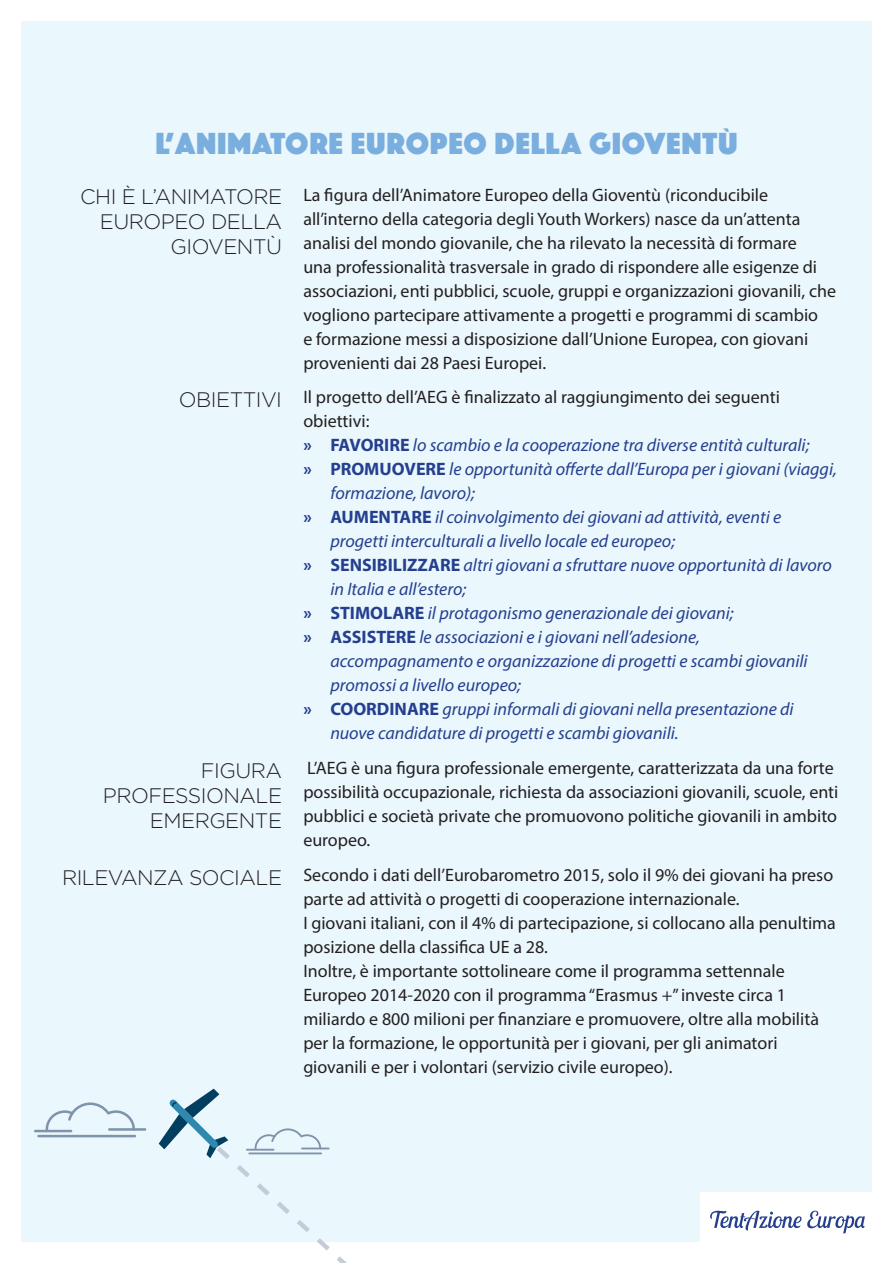
<style>
.page{position:relative;width:893px;height:1263px;background:#fff}
.page>*{position:absolute;margin:0;border:0;box-sizing:border-box;transform-origin:0 0}
.t1{font:31.5px "Phosphate Solid";letter-spacing:.025em;color:#79aede}
.t2{font:300 21px/25.2px "Gotham";letter-spacing:-.025em;color:#231f20;text-align:right}
.t3{font:18px/24px "Myriad Pro";color:#231f20}
.t4{font:italic 18px "Myriad Pro";color:#253f8e}
.s1{font-weight:700;font-style:normal}
</style>
<div class="page">
<div style="left:21px;top:21px;width:851px;height:1221px;background:#eaf7fd"></div>
<svg style="left:159px;top:1089px;width:188px;height:174px"></svg>
<hr style="left:248px;top:1152px;width:74px;height:2px;background:#7f94ab">
<svg style="left:46px;top:1102px;width:89px;height:29px"></svg>
<hr style="left:108px;top:1128px;width:38px;height:3px;background:#7f94ab">
<hr style="left:34px;top:1130px;width:38px;height:2px;background:#7f94ab">
<hr style="left:37px;top:1135px;width:99px;height:2px;background:#7f94ab">
<div style="left:700px;top:1192px;width:172px;height:50px;background:#fff"></div>
<svg style="left:710px;top:1211px;width:91px;height:19px"></svg>
<svg style="left:807px;top:1211px;width:58px;height:22px"></svg>
<h1 class="t1" style="left:155px;top:127px;width:584px">L’ANIMATORE EUROPEO DELLA GIOVENTù</h1>
<p class="t2" style="left:80px;top:183px;width:203px">CHI È L’ANIMATORE<br>EUROPEO DELLA<br>GIOVENTÙ</p>
<p class="t3" style="left:303px;top:182px;width:534px">La figura dell’Animatore Europeo della Gioventù (riconducibile all’interno della categoria degli Youth Workers) nasce da un’attenta analisi del mondo giovanile, che ha rilevato la necessità di formare<br>una professionalità trasversale in grado di rispondere alle esigenze di associazioni, enti pubblici, scuole, gruppi e organizzazioni giovanili, che vogliono partecipare attivamente a progetti e programmi di scambio<br>e formazione messi a disposizione dall’Unione Europea, con giovani provenienti dai 28 Paesi Europei.</p>
<p class="t3" style="left:303px;top:385px;width:478px">Il progetto dell’AEG è finalizzato al raggiungimento dei seguenti</p>
<p class="t3" style="left:303px;top:409px;width:68px">obiettivi:</p>
<p class="t4" style="left:303px;top:434px;width:508px"><span class="s1">» FAVORIRE</span> lo scambio e la cooperazione tra diverse entità culturali;</p>
<p class="t4" style="left:303px;top:458px;width:535px"><span class="s1">» PROMUOVERE</span> le opportunità offerte dall’Europa per i giovani (viaggi,</p>
<p class="t4" style="left:330px;top:482px;width:146px">formazione, lavoro);</p>
<p class="t4" style="left:303px;top:506px;width:479px"><span class="s1">» AUMENTARE</span> il coinvolgimento dei giovani ad attività, eventi e</p>
<p class="t4" style="left:330px;top:530px;width:346px">progetti interculturali a livello locale ed europeo;</p>
<p class="t4" style="left:303px;top:554px;width:530px"><span class="s1">» SENSIBILIZZARE</span> altri giovani a sfruttare nuove opportunità di lavoro</p>
<p class="t4" style="left:330px;top:578px;width:137px">in Italia e all’estero;</p>
<p class="t4" style="left:303px;top:602px;width:432px"><span class="s1">» STIMOLARE</span> il protagonismo generazionale dei giovani;</p>
<p class="t4" style="left:303px;top:626px;width:398px"><span class="s1">» ASSISTERE</span> le associazioni e i giovani nell’adesione,</p>
<p class="t4" style="left:330px;top:650px;width:479px">accompagnamento e organizzazione di progetti e scambi giovanili</p>
<p class="t4" style="left:330px;top:674px;width:192px">promossi a livello europeo;</p>
<p class="t4" style="left:303px;top:698px;width:492px"><span class="s1">» COORDINARE</span> gruppi informali di giovani nella presentazione di</p>
<p class="t4" style="left:330px;top:722px;width:350px">nuove candidature di progetti e scambi giovanili.</p>
<p class="t2" style="left:179px;top:386px;width:105px">OBIETTIVI</p>
<p class="t2" style="left:103px;top:757px;width:181px">FIGURA<br>PROFESSIONALE<br>EMERGENTE</p>
<p class="t2" style="left:62px;top:864px;width:221px">RILEVANZA SOCIALE</p>
<p class="t3" style="left:303px;top:756px;width:537px">L’AEG è una figura professionale emergente, caratterizzata da una forte possibilità occupazionale, richiesta da associazioni giovanili, scuole, enti pubblici e società private che promuovono politiche giovanili in ambito europeo.</p>
<p class="t3" style="left:303px;top:863px;width:534px">Secondo i dati dell’Eurobarometro 2015, solo il 9% dei giovani ha preso parte ad attività o progetti di cooperazione internazionale.<br>I giovani italiani, con il 4% di partecipazione, si collocano alla penultima posizione della classifica UE a 28.<br>Inoltre, è importante sottolineare come il programma settennale Europeo 2014-2020 con il programma “Erasmus +” investe circa 1 miliardo e 800 milioni per finanziare e promuovere, oltre alla mobilità per la formazione, le opportunità per i giovani, per gli animatori giovanili e per i volontari (servizio civile europeo).</p>
</div>
